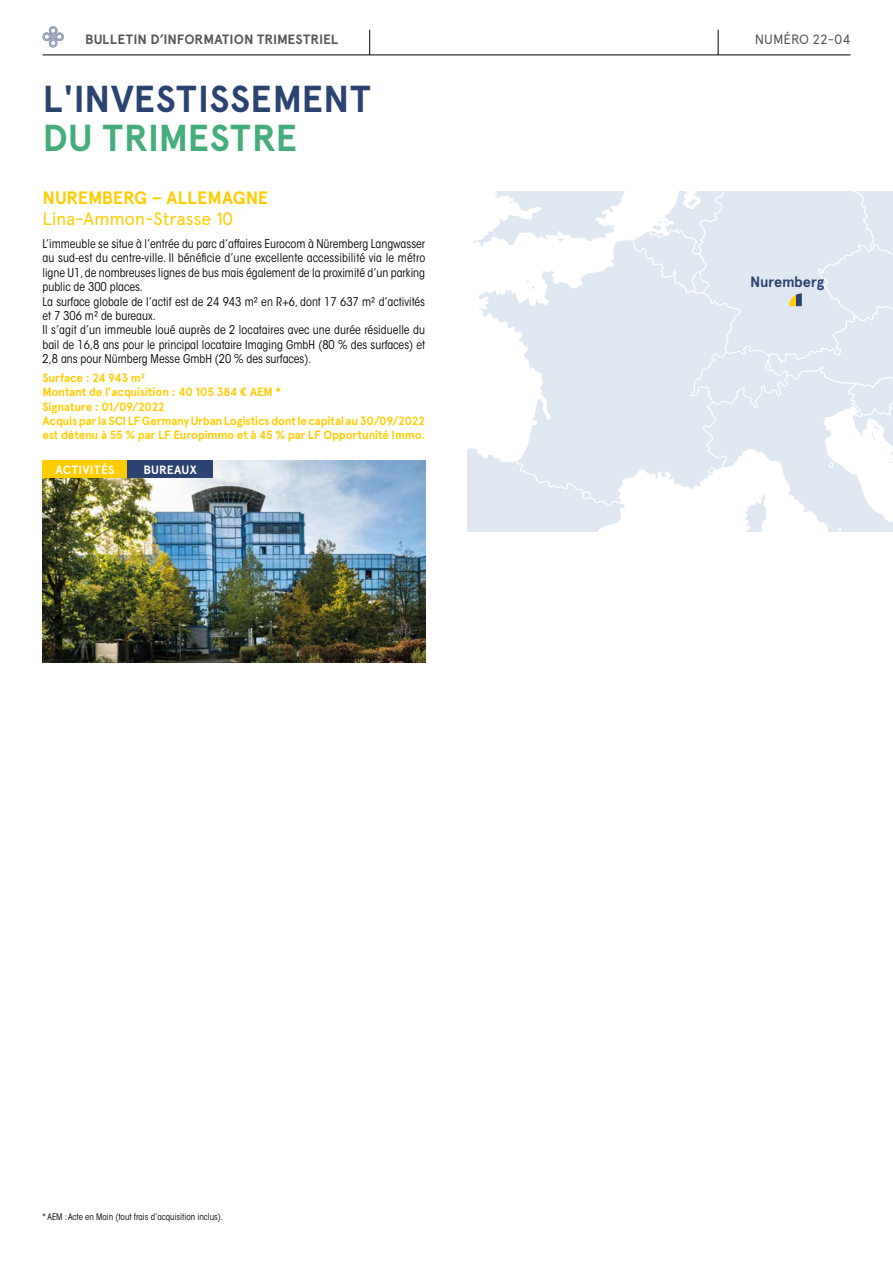
<style>
.page{position:relative;width:893px;height:1263px;background:#fff}
.page>*{position:absolute;margin:0;border:0;box-sizing:border-box;transform-origin:0 0}
.TITRE_1{font:700 37.5px/39px "Apercu";letter-spacing:.01em;color:#2b4370}
.t1{font:18px/21px "Apercu";letter-spacing:-.015em;color:#fc0}
.t2{font:700 15px "Apercu";letter-spacing:-.01em;color:#2b4370}
.t3{font:700 13.5px "Apercu";letter-spacing:.005em;color:#575756}
.t4{font:13.5px "Apercu";letter-spacing:-.015em;color:#575756}
.t5{font:condensed 12px/14.4px "ITC Avant Garde Std";color:#000;text-align:justify}
.t6{font:700 12px/14.4px "Apercu";letter-spacing:-.015em;color:#fc0}
.t7{font:700 12px "Apercu";letter-spacing:.025em;color:#fff}
.NOTE{font:condensed 9px "ITC Avant Garde Std";color:#000}
.s1{color:#45ad7b}
.s2{font-weight:700}
</style>
<div class="page">
<svg style="left:718px;top:30px;width:1px;height:25px"></svg>
<svg style="left:43px;top:26px;width:21px;height:21px"></svg>
<hr style="left:43px;top:55px;width:807px;height:1px;background:#000">
<svg style="left:369px;top:30px;width:1px;height:25px"></svg>
<img style="left:43px;top:461px;width:382px;height:202px">
<div style="left:43px;top:461px;width:85px;height:17px;background:#fc0"></div>
<div style="left:128px;top:461px;width:85px;height:17px;background:#2b4370"></div>
<svg style="left:468px;top:191px;width:425px;height:340px"></svg>
<p class="t3" style="left:85px;top:31px;width:254px">BULLETIN D’INFORMATION TRIMESTRIEL</p>
<p class="t4" style="left:755px;top:31px;width:97px">NUMÉRO 22-04</p>
<p class="TITRE_1" style="left:43px;top:79px;width:330px">L'INVESTISSEMENT<br><span class="s1">DU TRIMESTRE</span></p>
<p class="t1" style="left:43px;top:187px;width:227px"><span class="s2">NUREMBERG – ALLEMAGNE<br></span>Lina-Ammon-Strasse 10</p>
<p class="t5" style="left:43px;top:237px;width:384px">L’immeuble se situe à l’entrée du parc d’affaires Eurocom à Nüremberg Langwasser au sud-est du centre-ville. Il bénéficie d’une excellente accessibilité via le métro ligne U1, de nombreuses lignes de bus mais également de la proximité d’un parking public de 300 places.</p>
<p class="t5" style="left:43px;top:294px;width:384px">La surface globale de l’actif est de 24 943 m² en R+6, dont 17 637 m² d’activités et 7 306 m² de bureaux.</p>
<p class="t5" style="left:43px;top:323px;width:384px">Il s’agit d’un immeuble loué auprès de 2 locataires avec une durée résiduelle du bail de 16,8 ans pour le principal locataire Imaging GmbH (80 % des surfaces) et 2,8 ans pour Nürnberg Messe GmbH (20 % des surfaces).</p>
<p class="t6" style="left:43px;top:371px;width:104px">Surface : 24 943 m²</p>
<p class="t6" style="left:43px;top:385px;width:240px">Montant de l’acquisition : 40 105 384 € AEM *</p>
<p class="t6" style="left:43px;top:399px;width:124px">Signature : 01/09/2022</p>
<p class="t6" style="left:43px;top:414px;width:384px">Acquis par la SCI LF Germany Urban Logistics dont le capital au 30/09/2022 est détenu à 55 % par LF Europimmo et à 45 % par LF Opportunité Immo.</p>
<p class="t7" style="left:56px;top:462px;width:61px">ACTIVITÉS</p>
<p class="t7" style="left:144px;top:462px;width:55px">BUREAUX</p>
<p class="NOTE" style="left:43px;top:1212px;width:182px">* AEM : Acte en Main (tout frais d’acquisition inclus).</p>
<p class="t2" style="left:750px;top:273px;width:76px">Nuremberg</p>
</div>
